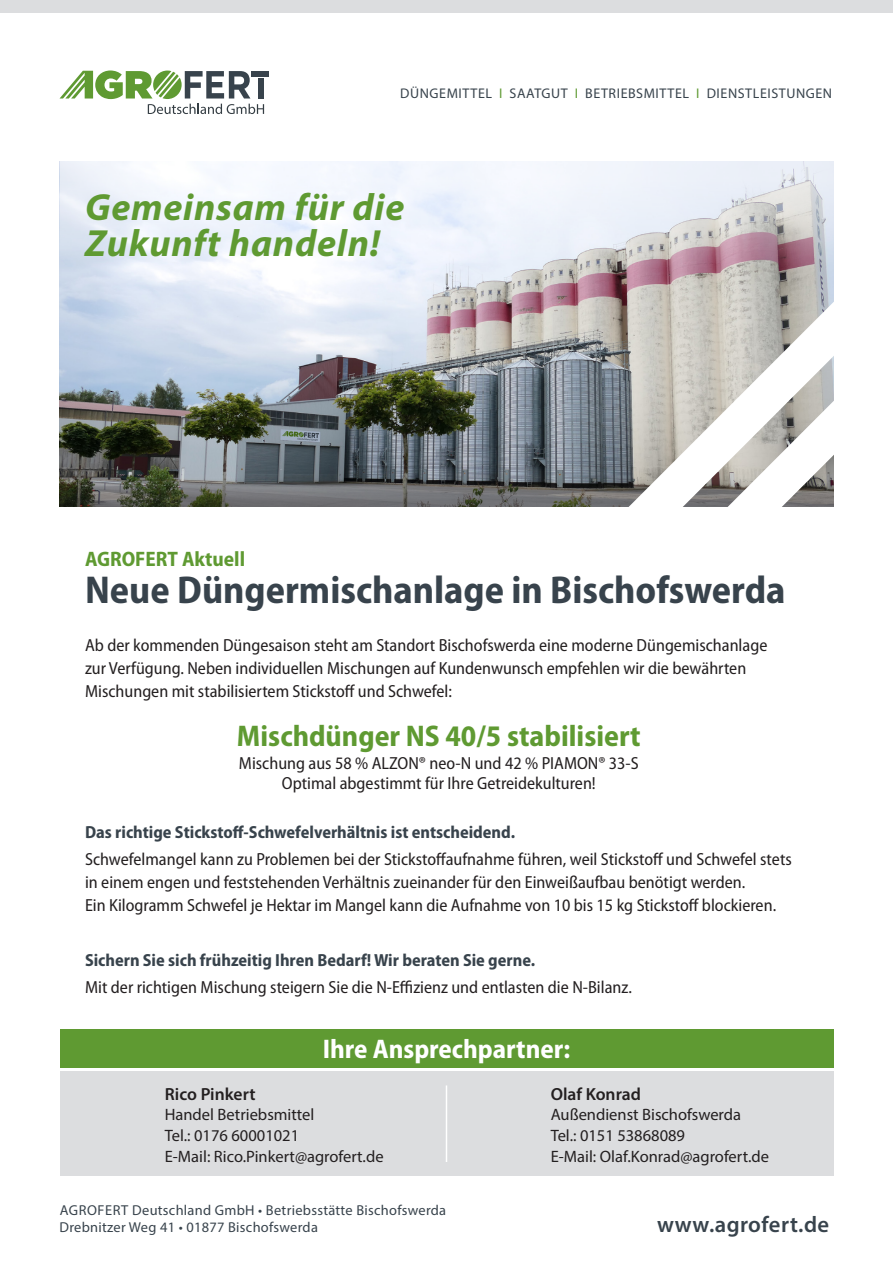
<style>
.page{position:relative;width:893px;height:1263px;background:#fff}
.page>*{position:absolute;margin:0;border:0;box-sizing:border-box;transform-origin:0 0}
.t1{font:700 semi-condensed 39px "Myriad Pro";color:#38434c}
.t2{font:italic 700 37.95px/36.5px "Myriad Pro";letter-spacing:.02em;color:#5f9a32}
.t3{font:700 semi-condensed 30px "Myriad Pro";color:#5f9a32}
.t4{font:700 semi-condensed 27px "Myriad Pro";color:#fff}
.t5{font:600 22.65px "Myriad Pro";letter-spacing:.02em;color:#38434c}
.t6{font:700 semi-condensed 21px "Myriad Pro";color:#5f9a32}
.t7{font:semi-condensed 17.55px/23px "Myriad Pro";color:#231f20}
.t8{font:700 semi-condensed 17.55px "Myriad Pro";color:#38434c}
.t9{font:600 17.55px "Myriad Pro";color:#231f20}
.t10{font:16.5px "Myriad Pro";color:#231f20}
.t11{font:14.4px/17.2px "Myriad Pro";letter-spacing:.02em;color:#38434c}
.t12{font:14.1px "Myriad Pro";letter-spacing:.04em;color:#38434c}
.s1{color:#5f9a32}
</style>
<div class="page">
<div style="left:251px;top:71px;width:17px;height:6px;background:#38434c"></div>
<svg style="left:60px;top:70px;width:204px;height:44px"></svg>
<div style="left:0;top:0;width:893px;height:12px;background:#dcdddf"></div>
<div style="left:60px;top:1029px;width:773px;height:38px;background:#5f9a32"></div>
<div style="left:60px;top:1071px;width:773px;height:105px;background:#dcdddf"></div>
<img style="left:60px;top:353px;width:561px;height:102px">
<svg style="left:60px;top:162px;width:773px;height:191px"></svg>
<svg style="left:60px;top:455px;width:561px;height:51px;background:#5f6465"></svg>
<svg style="left:621px;top:287px;width:213px;height:220px"></svg>
<hr style="left:446px;top:1085px;width:1px;height:77px;background:#fff">
<p class="t12" style="left:400px;top:85px;width:433px">DÜNGEMITTEL <span class="s1">I</span> SAATGUT <span class="s1">I</span> BETRIEBSMITTEL <span class="s1">I</span> DIENSTLEISTUNGEN</p>
<p class="t2" style="left:85px;top:188px;width:321px">Gemeinsam für die<br>Zukunft handeln!</p>
<p class="t6" style="left:85px;top:545px;width:162px">AGROFERT Aktuell</p>
<p class="t1" style="left:85px;top:565px;width:702px">Neue Düngermischanlage in Bischofswerda</p>
<p class="t7" style="left:85px;top:633px;width:684px">Ab der kommenden Düngesaison steht am Standort Bischofswerda eine moderne Düngemischanlage zur Verfügung. Neben individuellen Mischungen auf Kundenwunsch empfehlen wir die bewährten<br>Mischungen mit stabilisiertem Stickstoff und Schwefel:</p>
<p class="t3" style="left:237px;top:716px;width:405px">Mischdünger NS 40/5 stabilisiert</p>
<p class="t7" style="left:239px;top:753px;width:401px;line-height:19.5px;text-align:center">Mischung aus 58 % ALZON® neo-N und 42 % PIAMON® 33-S<br>Optimal abgestimmt für Ihre Getreidekulturen!</p>
<p class="t8" style="left:85px;top:821px;width:432px">Das richtige Stickstoff-Schwefelverhältnis ist entscheidend.</p>
<p class="t7" style="left:85px;top:848px;width:708px">Schwefelmangel kann zu Problemen bei der Stickstoffaufnahme führen, weil Stickstoff und Schwefel stets in einem engen und feststehenden Verhältnis zueinander für den Einweißaufbau benötigt werden.<br>Ein Kilogramm Schwefel je Hektar im Mangel kann die Aufnahme von 10 bis 15 kg Stickstoff blockieren.</p>
<p class="t8" style="left:85px;top:948px;width:452px">Sichern Sie sich frühzeitig Ihren Bedarf! Wir beraten Sie gerne.</p>
<p class="t7" style="left:85px;top:975px;width:548px">Mit der richtigen Mischung steigern Sie die N-Effizienz und entlasten die N-Bilanz.</p>
<p class="t4" style="left:323px;top:1032px;width:249px">Ihre Ansprechpartner:</p>
<p class="t9" style="left:165px;top:1082px;width:92px">Rico Pinkert</p>
<p class="t10" style="left:165px;top:1105px;width:151px">Handel Betriebsmittel</p>
<p class="t10" style="left:165px;top:1125px;width:136px">Tel.: 0176 60001021</p>
<p class="t10" style="left:165px;top:1146px;width:220px">E-Mail: Rico.Pinkert@agrofert.de</p>
<p class="t11" style="left:60px;top:1201px;width:388px">AGROFERT Deutschland GmbH • Betriebsstätte Bischofswerda<br>Drebnitzer Weg 41 • 01877 Bischofswerda</p>
<p class="t9" style="left:551px;top:1082px;width:92px">Olaf Konrad</p>
<p class="t10" style="left:551px;top:1105px;width:192px">Außendienst Bischofswerda</p>
<p class="t10" style="left:551px;top:1125px;width:136px">Tel.: 0151 53868089</p>
<p class="t10" style="left:551px;top:1146px;width:220px">E-Mail: Olaf.Konrad@agrofert.de</p>
<p class="t5" style="left:657px;top:1210px;width:174px">www.agrofert.de</p>
</div>
